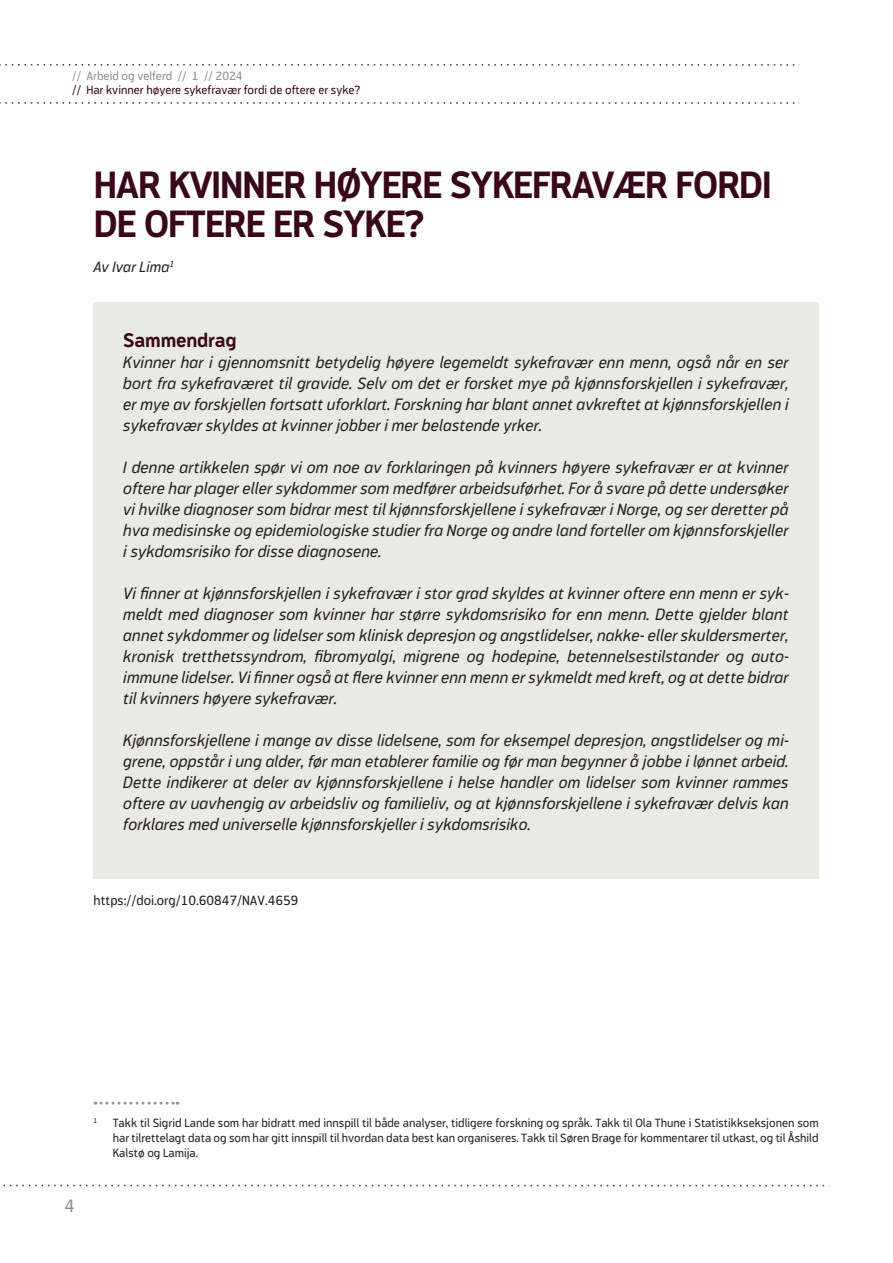
<style>
.page{position:relative;width:893px;height:1263px;background:#fff}
.page>*{position:absolute;margin:0;border:0;box-sizing:border-box;transform-origin:0 0}
.t1{font:700 37.5px/39px "Modus";letter-spacing:-.025em;color:#38071a}
.t2{font:700 19.5px "Modus";letter-spacing:-.01em;color:#38071a}
.t3{font:18px "Modus";color:#948d87}
.t4{font:italic 16.5px/21px "Modus";color:#231f20;text-align:justify}
.t5{font:italic 15px "Modus";color:#231f20}
.t6{font:13.5px "Modus";color:#231f20}
.t7{font:12px/15px "Modus";color:#231f20;text-align:justify}
.t8{font:12px "Modus";color:#38071a}
.t9{font:12px "Modus";color:#948d87}
.t10{font:7.05px "Modus";color:#231f20}
</style>
<div class="page">
<svg style="left:0;top:64px;width:795px;height:2px"></svg>
<svg style="left:0;top:102px;width:795px;height:2px"></svg>
<svg style="left:3px;top:1185px;width:822px;height:1px"></svg>
<div style="left:94px;top:302px;width:725px;height:577px;background:#e9eae4"></div>
<svg style="left:95px;top:1102px;width:83px;height:3px"></svg>
<p class="t9" style="left:72px;top:69px;width:172px">// Arbeid og velferd // 1 // 2024</p>
<p class="t8" style="left:72px;top:83px;width:290px">// Har kvinner høyere sykefravær fordi de oftere er syke?</p>
<h1 class="t1" style="left:94px;top:165px;width:679px">HAR KVINNER HØYERE SYKEFRAVÆR FORDI<br>DE OFTERE ER SYKE?</h1>
<p class="t5" style="left:94px;top:258px;width:82px">Av Ivar Lima<sup>1</sup></p>
<p class="t2" style="left:123px;top:329px;width:115px">Sammendrag</p>
<p class="t4" style="left:123px;top:351px;width:667px">Kvinner har i gjennomsnitt betydelig høyere legemeldt sykefravær enn menn, også når en ser bort fra sykefraværet til gravide. Selv om det er forsket mye på kjønnsforskjellen i sykefravær, er mye av forskjellen fortsatt uforklart. Forskning har blant annet avkreftet at kjønnsforskjellen i sykefravær skyldes at kvinner jobber i mer belastende yrker.</p>
<p class="t4" style="left:123px;top:456px;width:667px">I denne artikkelen spør vi om noe av forklaringen på kvinners høyere sykefravær er at kvinner oftere har plager eller sykdommer som medfører arbeidsuførhet. For å svare på dette undersøker vi hvilke diagnoser som bidrar mest til kjønnsforskjellene i sykefravær i Norge, og ser deretter på hva medisinske og epidemiologiske studier fra Norge og andre land forteller om kjønnsforskjeller i sykdomsrisiko for disse diagnosene.</p>
<p class="t4" style="left:123px;top:582px;width:667px">Vi finner at kjønnsforskjellen i sykefravær i stor grad skyldes at kvinner oftere enn menn er syk&shy;meldt med diagnoser som kvinner har større sykdomsrisiko for enn menn. Dette gjelder blant annet sykdommer og lidelser som klinisk depresjon og angstlidelser, nakke- eller skuldersmerter, kronisk tretthetssyndrom, fibromyalgi, migrene og hodepine, betennelsestilstander og auto&shy;immune lidelser. Vi finner også at flere kvinner enn menn er sykmeldt med kreft, og at dette bidrar til kvinners høyere sykefravær.</p>
<p class="t4" style="left:123px;top:729px;width:667px">Kjønnsforskjellene i mange av disse lidelsene, som for eksempel depresjon, angstlidelser og mi&shy;grene, oppstår i ung alder, før man etablerer familie og før man begynner å jobbe i lønnet arbeid.<br>Dette indikerer at deler av kjønnsforskjellene i helse handler om lidelser som kvinner rammes oftere av uavhengig av arbeidsliv og familieliv, og at kjønnsforskjellene i sykefravær delvis kan forklares med universelle kjønnsforskjeller i sykdomsrisiko.</p>
<p class="t6" style="left:94px;top:893px;width:206px">https://doi.org/10.60847/NAV.4659</p>
<p class="t3" style="left:65px;top:1195px;width:12px">4</p>
<p class="t10" style="left:94px;top:1116px;width:5px">1</p>
<p class="t7" style="left:113px;top:1115px;width:707px">Takk til Sigrid Lande som har bidratt med innspill til både analyser, tidligere forskning og språk. Takk til Ola Thune i Statistikkseksjonen som har tilrettelagt data og som har gitt innspill til hvordan data best kan organiseres. Takk til Søren Brage for kommentarer til utkast, og til Åshild Kalstø og Lamija.</p>
</div>
